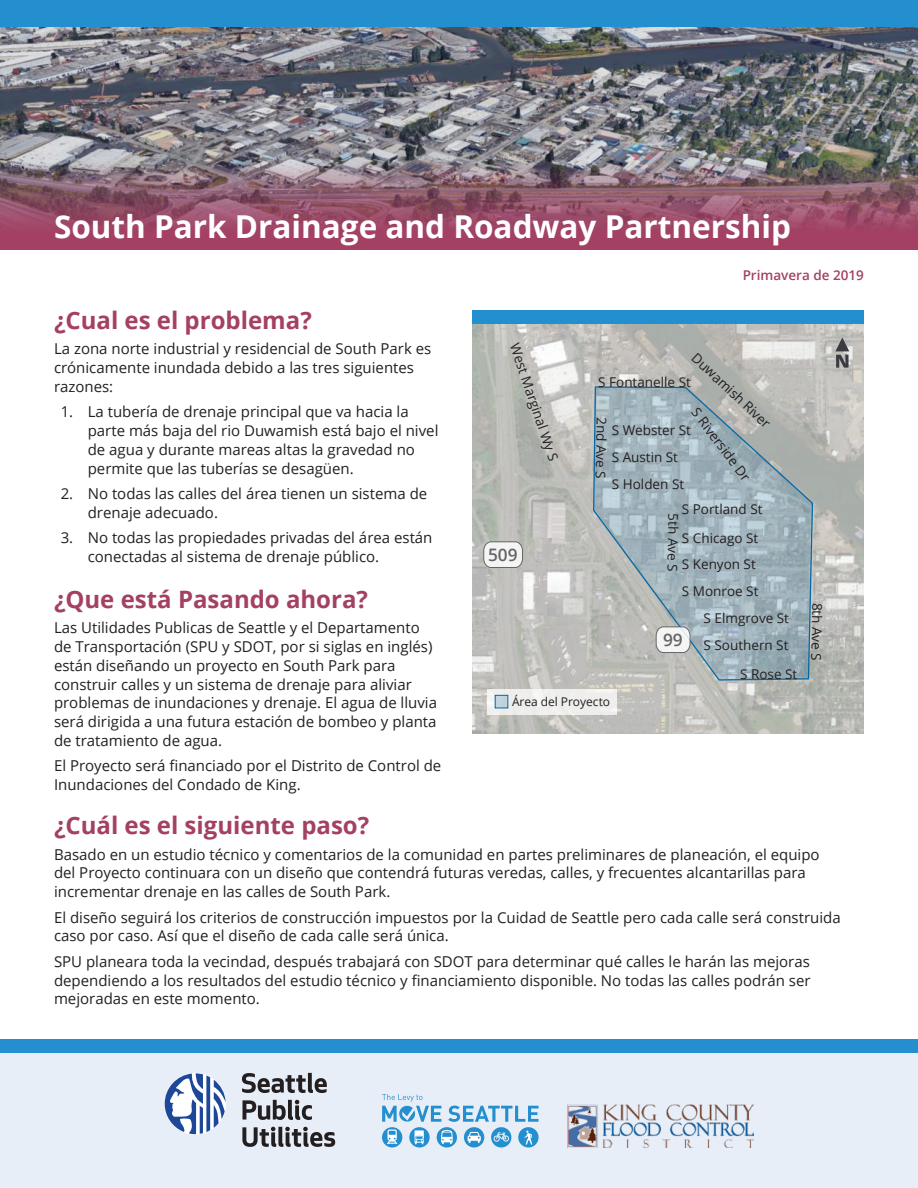
<style>
.page{position:relative;width:918px;height:1188px;background:#fff}
.page>*{position:absolute;margin:0;border:0;box-sizing:border-box;transform-origin:0 0}
.subhead{font:700 31.5px "Open Sans";color:#fff}
.head{font:700 24px "Open Sans";color:#a44064}
.copy{font:600 17.25px "Open Sans";color:#666468}
.copy-2{font:15px/18.8px "Open Sans";color:#231f20}
.copy-3{font:13.5px "Open Sans";color:#231f20}
.subhead-2{font:600 13.5px "Open Sans";color:#a44064}
.copy-4{font:12px "Open Sans";color:#231f20}
</style>
<div class="page">
<div style="left:0;top:1040px;width:918px;height:148px;background:#e8eef8"></div>
<svg style="left:242px;top:1073px;width:93px;height:74px"></svg>
<svg style="left:165px;top:1073px;width:61px;height:61px"></svg>
<img style="left:568px;top:1105px;width:186px;height:42px">
<svg style="left:448px;top:1106px;width:91px;height:16px"></svg>
<svg style="left:382px;top:1127px;width:20px;height:21px"></svg>
<svg style="left:409px;top:1127px;width:21px;height:21px"></svg>
<div style="left:437px;top:1127px;width:20px;height:21px;background:#238fcf;border-radius:50%"></div>
<svg style="left:464px;top:1127px;width:20px;height:21px"></svg>
<div style="left:491px;top:1127px;width:20px;height:21px;background:#238fcf;border-radius:50%"></div>
<div style="left:518px;top:1127px;width:21px;height:21px;background:#238fcf;border-radius:50%"></div>
<svg style="left:387px;top:1130px;width:11px;height:14px"></svg>
<svg style="left:441px;top:1130px;width:12px;height:14px"></svg>
<svg style="left:468px;top:1132px;width:13px;height:11px"></svg>
<svg style="left:494px;top:1132px;width:15px;height:10px"></svg>
<svg style="left:524px;top:1131px;width:8px;height:14px"></svg>
<svg style="left:415px;top:1130px;width:9px;height:14px"></svg>
<svg style="left:382px;top:1094px;width:59px;height:28px"></svg>
<div style="left:0;top:1040px;width:918px;height:13px;background:#238fcf"></div>
<img style="left:0;top:27px;width:918px;height:135px">
<img style="left:0;top:162px;width:918px;height:88px">
<div style="left:0;top:0;width:918px;height:27px;background:#238fcf"></div>
<img style="left:472px;top:324px;width:392px;height:409px">
<svg style="left:592px;top:386px;width:222px;height:295px;background:#a5b4b9"></svg>
<svg style="left:483px;top:541px;width:40px;height:27px"></svg>
<svg style="left:655px;top:626px;width:36px;height:28px"></svg>
<div style="left:472px;top:310px;width:392px;height:14px;background:#238fcf"></div>
<div style="left:488px;top:690px;width:129px;height:25px;background:#efeeee"></div>
<div style="left:495px;top:695px;width:13px;height:13px;background:#c0d3de"></div>
<div style="left:495px;top:695px;width:13px;height:13px;border:1px solid #0669a5"></div>
<svg style="left:835px;top:338px;width:14px;height:30px"></svg>
<p class="subhead" style="left:54px;top:204px;width:739px">South Park Drainage and Roadway Partnership</p>
<p class="head" style="left:54px;top:303px;width:259px">¿Cual es el problema?</p>
<p class="copy-2" style="left:54px;top:339px;width:379px">La zona norte industrial y residencial de South Park es crónicamente inundada debido a las tres siguientes razones:</p>
<p class="copy-2" style="left:88px;top:402px;width:352px;text-indent:-27px">1. La tubería de drenaje principal que va hacia la parte más baja del rio Duwamish está bajo el nivel de agua y durante mareas altas la gravedad no permite que las tuberías se desagüen.</p>
<p class="copy-2" style="left:88px;top:484px;width:341px;text-indent:-27px">2. No todas las calles del área tienen un sistema de drenaje adecuado.</p>
<p class="copy-2" style="left:88px;top:528px;width:346px;text-indent:-27px">3. No todas las propiedades privadas del área están conectadas al sistema de drenaje público.</p>
<p class="head" style="left:54px;top:582px;width:316px">¿Que está Pasando ahora?</p>
<p class="copy-2" style="left:54px;top:618px;width:385px">Las Utilidades Publicas de Seattle y el Departamento de Transportación (SPU y SDOT, por si siglas en inglés) están diseñando un proyecto en South Park para construir calles y un sistema de drenaje para aliviar problemas de inundaciones y drenaje. El agua de lluvia será dirigida a una futura estación de bombeo y planta de tratamiento de agua.</p>
<p class="copy-2" style="left:54px;top:756px;width:389px">El Proyecto será financiado por el Distrito de Control de<br>Inundaciones del Condado de King.</p>
<p class="copy-3" style="left:523px;top:341px;width:125px;rotate:71deg">West Marginal Wy S</p>
<p class="copy" style="left:488px;top:543px;width:31px">509</p>
<p class="subhead-2" style="left:743px;top:266px;width:123px">Primavera de 2019</p>
<p class="copy-3" style="left:700px;top:349px;width:103px;rotate:43deg">Duwamish River</p>
<p class="copy-3" style="left:598px;top:373px;width:94px">S Fontanelle St</p>
<p class="copy-3" style="left:702px;top:404px;width:89px;rotate:53deg">S Riverside Dr</p>
<p class="copy-3" style="left:611px;top:417px;width:63px;rotate:91deg">2nd Ave S</p>
<p class="copy-3" style="left:612px;top:421px;width:81px">S Webster St</p>
<p class="copy-3" style="left:612px;top:448px;width:68px">S Austin St</p>
<p class="copy-3" style="left:612px;top:475px;width:74px">S Holden St</p>
<p class="copy-3" style="left:682px;top:500px;width:82px">S Portland St</p>
<p class="copy-3" style="left:682px;top:529px;width:78px">S Chicago St</p>
<p class="copy-3" style="left:682px;top:555px;width:75px">S Kenyon St</p>
<p class="copy-3" style="left:683px;top:514px;width:60px;rotate:91deg">5th Ave S</p>
<p class="copy-3" style="left:682px;top:582px;width:78px">S Monroe St</p>
<p class="copy" style="left:663px;top:628px;width:21px">99</p>
<p class="copy-3" style="left:704px;top:609px;width:87px">S Elmgrove St</p>
<p class="copy-3" style="left:704px;top:636px;width:86px">S Southern St</p>
<p class="copy-3" style="left:740px;top:665px;width:59px">S Rose St</p>
<p class="copy-3" style="left:827px;top:603px;width:60px;rotate:91deg">8th Ave S</p>
<p class="copy-4" style="left:512px;top:693px;width:100px">Área del Proyecto</p>
<p class="head" style="left:54px;top:809px;width:317px">¿Cuál es el siguiente paso?</p>
<p class="copy-2" style="left:54px;top:844px;width:767px">Basado en un estudio técnico y comentarios de la comunidad en partes preliminares de planeación, el equipo del Proyecto continuara con un diseño que contendrá futuras veredas, calles, y frecuentes alcantarillas para incrementar drenaje en las calles de South Park.</p>
<p class="copy-2" style="left:54px;top:907px;width:788px">El diseño seguirá los criterios de construcción impuestos por la Cuidad de Seattle pero cada calle será construida caso por caso. Así que el diseño de cada calle será única.</p>
<p class="copy-2" style="left:54px;top:952px;width:758px;text-align:justify">SPU planeara toda la vecindad, después trabajará con SDOT para determinar qué calles le harán las mejoras dependiendo a los resultados del estudio técnico y financiamiento disponible. No todas las calles podrán ser mejoradas en este momento.</p>
</div>
